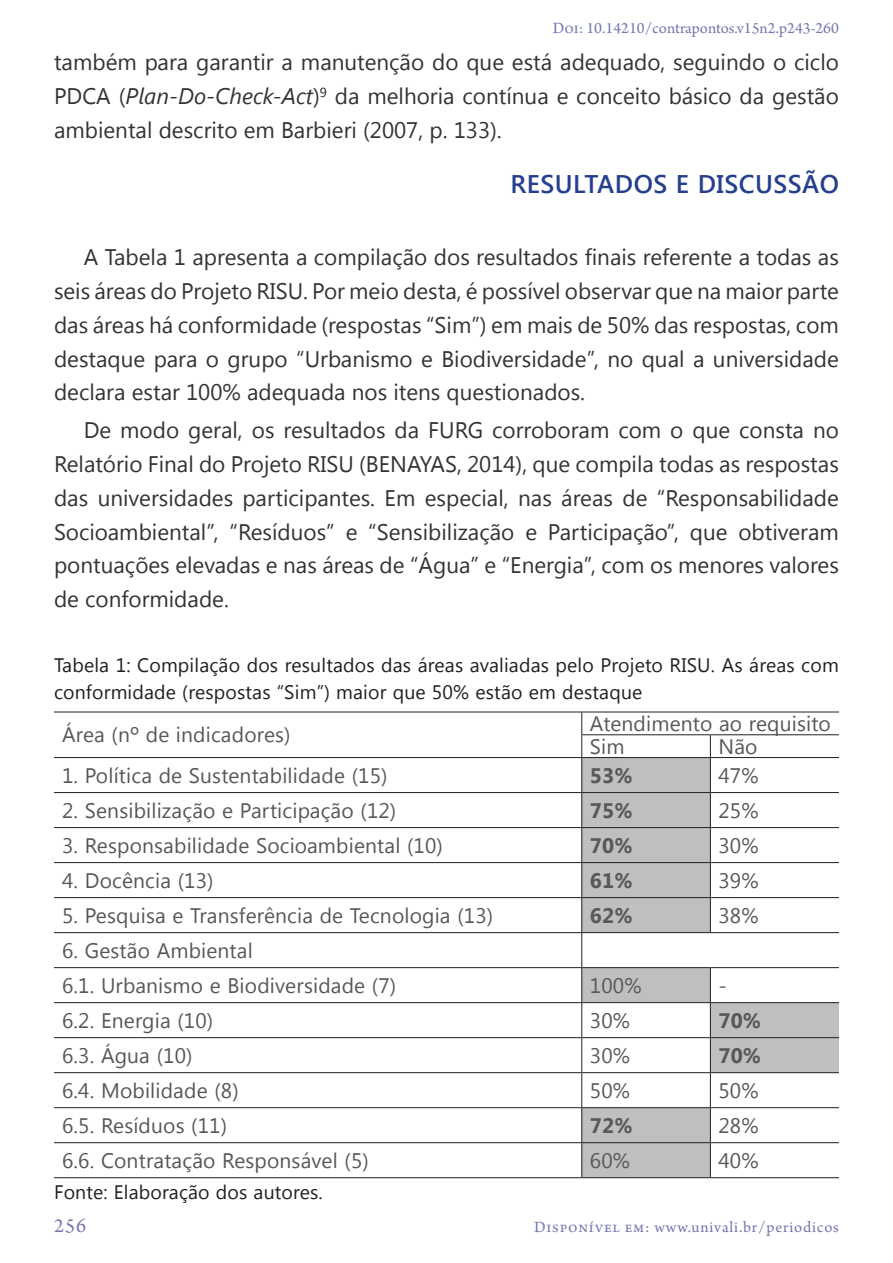
<style>
.page{position:relative;width:893px;height:1263px;background:#fff}
.page>*{position:absolute;margin:0;border:0;box-sizing:border-box;transform-origin:0 0}
.Subtítulos{font:600 25.5px "Segoe UI";letter-spacing:.02em;color:#253f8e}
.Texto{font:22.5px/33.8px "Segoe UI";color:#333;text-align:justify}
.Referências{font:21px "Segoe UI";letter-spacing:.01em;color:#57585a}
.Referências-2{font:700 21px "Segoe UI";letter-spacing:.01em;color:#57585a}
.t1{font:21px "Arno Pro";color:#7477b0}
.Legenda{font:19.5px/27px "Segoe UI";letter-spacing:.01em;color:#231f20}
.t2{font:16.5px "Arno Pro";color:#7477b0}
.t3{font:16.5px "Arno Pro";letter-spacing:.05em;color:#7477b0}
.s1{font-style:italic}
</style>
<div class="page">
<svg style="left:582px;top:758px;width:257px;height:419px"></svg>
<svg style="left:581px;top:713px;width:1px;height:44px"></svg>
<svg style="left:710px;top:735px;width:1px;height:22px"></svg>
<hr style="left:581px;top:758px;width:1px;height:34px;background:#231f20">
<hr style="left:710px;top:758px;width:1px;height:34px;background:#231f20">
<hr style="left:581px;top:793px;width:1px;height:34px;background:#231f20">
<hr style="left:710px;top:793px;width:1px;height:34px;background:#231f20">
<hr style="left:581px;top:828px;width:1px;height:34px;background:#231f20">
<hr style="left:710px;top:828px;width:1px;height:34px;background:#231f20">
<hr style="left:581px;top:863px;width:1px;height:34px;background:#231f20">
<hr style="left:710px;top:863px;width:1px;height:34px;background:#231f20">
<hr style="left:581px;top:898px;width:1px;height:34px;background:#231f20">
<hr style="left:710px;top:898px;width:1px;height:34px;background:#231f20">
<hr style="left:581px;top:933px;width:1px;height:34px;background:#231f20">
<hr style="left:581px;top:968px;width:1px;height:34px;background:#231f20">
<hr style="left:710px;top:968px;width:1px;height:34px;background:#231f20">
<hr style="left:581px;top:1003px;width:1px;height:34px;background:#231f20">
<hr style="left:710px;top:1003px;width:1px;height:34px;background:#231f20">
<hr style="left:581px;top:1038px;width:1px;height:34px;background:#231f20">
<hr style="left:710px;top:1038px;width:1px;height:34px;background:#231f20">
<hr style="left:581px;top:1073px;width:1px;height:34px;background:#231f20">
<hr style="left:710px;top:1073px;width:1px;height:34px;background:#231f20">
<hr style="left:581px;top:1108px;width:1px;height:34px;background:#231f20">
<hr style="left:710px;top:1108px;width:1px;height:34px;background:#231f20">
<hr style="left:54px;top:712px;width:528px;height:1px;background:#231f20">
<hr style="left:582px;top:712px;width:128px;height:1px;background:#231f20">
<hr style="left:710px;top:712px;width:129px;height:1px;background:#231f20">
<hr style="left:581px;top:734px;width:129px;height:1px;background:#231f20">
<hr style="left:710px;top:734px;width:129px;height:1px;background:#231f20">
<hr style="left:54px;top:757px;width:528px;height:1px;background:#231f20">
<hr style="left:582px;top:757px;width:128px;height:1px;background:#231f20">
<hr style="left:710px;top:757px;width:129px;height:1px;background:#231f20">
<hr style="left:54px;top:792px;width:528px;height:1px;background:#231f20">
<hr style="left:582px;top:792px;width:128px;height:1px;background:#231f20">
<hr style="left:710px;top:792px;width:129px;height:1px;background:#231f20">
<hr style="left:54px;top:827px;width:528px;height:1px;background:#231f20">
<hr style="left:582px;top:827px;width:128px;height:1px;background:#231f20">
<hr style="left:710px;top:827px;width:129px;height:1px;background:#231f20">
<hr style="left:54px;top:862px;width:528px;height:1px;background:#231f20">
<hr style="left:582px;top:862px;width:128px;height:1px;background:#231f20">
<hr style="left:710px;top:862px;width:129px;height:1px;background:#231f20">
<hr style="left:54px;top:897px;width:528px;height:1px;background:#231f20">
<hr style="left:582px;top:897px;width:128px;height:1px;background:#231f20">
<hr style="left:710px;top:897px;width:129px;height:1px;background:#231f20">
<hr style="left:54px;top:932px;width:528px;height:1px;background:#231f20">
<hr style="left:582px;top:932px;width:128px;height:1px;background:#231f20">
<hr style="left:710px;top:932px;width:129px;height:1px;background:#231f20">
<hr style="left:54px;top:967px;width:528px;height:1px;background:#231f20">
<hr style="left:582px;top:967px;width:128px;height:1px;background:#231f20">
<hr style="left:710px;top:967px;width:129px;height:1px;background:#231f20">
<hr style="left:54px;top:1002px;width:528px;height:1px;background:#231f20">
<hr style="left:582px;top:1002px;width:128px;height:1px;background:#231f20">
<hr style="left:710px;top:1002px;width:129px;height:1px;background:#231f20">
<hr style="left:54px;top:1037px;width:528px;height:1px;background:#231f20">
<hr style="left:582px;top:1037px;width:128px;height:1px;background:#231f20">
<hr style="left:710px;top:1037px;width:129px;height:1px;background:#231f20">
<hr style="left:54px;top:1072px;width:528px;height:1px;background:#231f20">
<hr style="left:582px;top:1072px;width:128px;height:1px;background:#231f20">
<hr style="left:710px;top:1072px;width:129px;height:1px;background:#231f20">
<hr style="left:54px;top:1107px;width:528px;height:1px;background:#231f20">
<hr style="left:582px;top:1107px;width:128px;height:1px;background:#231f20">
<hr style="left:710px;top:1107px;width:129px;height:1px;background:#231f20">
<hr style="left:54px;top:1142px;width:528px;height:1px;background:#231f20">
<hr style="left:582px;top:1142px;width:128px;height:1px;background:#231f20">
<hr style="left:710px;top:1142px;width:129px;height:1px;background:#231f20">
<hr style="left:54px;top:1177px;width:528px;height:1px;background:#231f20">
<hr style="left:582px;top:1177px;width:128px;height:1px;background:#231f20">
<hr style="left:710px;top:1177px;width:129px;height:1px;background:#231f20">
<hr style="left:581px;top:1143px;width:1px;height:34px;background:#231f20">
<hr style="left:710px;top:1143px;width:1px;height:34px;background:#231f20">
<p class="t2" style="left:553px;top:18px;width:288px">Doi: 10.14210/contrapontos.v15n2.p243-260</p>
<p class="Texto" style="left:54px;top:45px;width:786px">também para garantir a manutenção do que está adequado, seguindo o ciclo PDCA (<span class="s1">Plan-Do-Check-Act</span>)<sup>9</sup> da melhoria contínua e conceito básico da gestão ambiental descrito em Barbieri (2007, p. 133).</p>
<p class="Subtítulos" style="left:510px;top:167px;width:330px">RESULTADOS E DISCUSSÃO</p>
<p class="Texto" style="left:54px;top:240px;width:786px;text-indent:30px">A Tabela 1 apresenta a compilação dos resultados finais referente a todas as seis áreas do Projeto RISU. Por meio desta, é possível observar que na maior parte das áreas há conformidade (respostas “Sim”) em mais de 50% das respostas, com destaque para o grupo “Urbanismo e Biodiversidade”, no qual a universidade declara estar 100% adequada nos itens questionados.</p>
<p class="Texto" style="left:54px;top:413px;width:786px;text-indent:30px">De modo geral, os resultados da FURG corroboram com o que consta no Relatório Final do Projeto RISU (BENAYAS, 2014), que compila todas as respostas das universidades participantes. Em especial, nas áreas de “Responsabilidade Socioambiental”, “Resíduos” e “Sensibilização e Participação”, que obtiveram pontuações elevadas e nas áreas de “Água” e “Energia”, com os menores valores de conformidade.</p>
<p class="Legenda" style="left:54px;top:651px;width:786px">Tabela 1: Compilação dos resultados das áreas avaliadas pelo Projeto RISU. As áreas com conformidade (respostas “Sim”) maior que 50% estão em destaque</p>
<p class="Referências" style="left:62px;top:720px;width:230px">Área (nº de indicadores)</p>
<p class="Referências" style="left:590px;top:709px;width:242px">Atendimento ao requisito</p>
<p class="Referências" style="left:590px;top:732px;width:36px">Sim</p>
<p class="Referências" style="left:718px;top:732px;width:41px">Não</p>
<p class="Referências" style="left:62px;top:761px;width:327px">1. Política de Sustentabilidade (15)</p>
<p class="Referências-2" style="left:590px;top:760px;width:44px">53%</p>
<p class="Referências" style="left:718px;top:761px;width:42px">47%</p>
<p class="Referências" style="left:62px;top:796px;width:336px">2. Sensibilização e Participação (12)</p>
<p class="Referências-2" style="left:590px;top:795px;width:44px">75%</p>
<p class="Referências" style="left:718px;top:796px;width:42px">25%</p>
<p class="Referências" style="left:62px;top:831px;width:382px">3. Responsabilidade Socioambiental (10)</p>
<p class="Referências-2" style="left:590px;top:830px;width:44px">70%</p>
<p class="Referências" style="left:718px;top:831px;width:42px">30%</p>
<p class="Referências" style="left:62px;top:866px;width:153px">4. Docência (13)</p>
<p class="Referências-2" style="left:590px;top:865px;width:44px">61%</p>
<p class="Referências" style="left:718px;top:866px;width:42px">39%</p>
<p class="Referências" style="left:62px;top:901px;width:433px">5. Pesquisa e Transferência de Tecnologia (13)</p>
<p class="Referências-2" style="left:590px;top:900px;width:44px">62%</p>
<p class="Referências" style="left:718px;top:901px;width:42px">38%</p>
<p class="Referências" style="left:62px;top:936px;width:192px">6. Gestão Ambiental</p>
<p class="Referências" style="left:62px;top:971px;width:336px">6.1. Urbanismo e Biodiversidade (7)</p>
<p class="Referências" style="left:590px;top:971px;width:53px">100%</p>
<p class="Referências" style="left:718px;top:971px;width:10px">-</p>
<p class="Referências" style="left:62px;top:1006px;width:153px">6.2. Energia (10)</p>
<p class="Referências" style="left:590px;top:1006px;width:42px">30%</p>
<p class="Referências-2" style="left:718px;top:1005px;width:44px">70%</p>
<p class="Referências" style="left:62px;top:1041px;width:132px">6.3. Água (10)</p>
<p class="Referências" style="left:590px;top:1041px;width:42px">30%</p>
<p class="Referências-2" style="left:718px;top:1040px;width:44px">70%</p>
<p class="Referências" style="left:62px;top:1076px;width:178px">6.4. Mobilidade (8)</p>
<p class="Referências" style="left:590px;top:1076px;width:42px">50%</p>
<p class="Referências" style="left:718px;top:1076px;width:42px">50%</p>
<p class="Referências" style="left:62px;top:1111px;width:167px">6.5. Resíduos (11)</p>
<p class="Referências-2" style="left:590px;top:1110px;width:44px">72%</p>
<p class="Referências" style="left:718px;top:1111px;width:42px">28%</p>
<p class="Referências" style="left:62px;top:1146px;width:308px">6.6. Contratação Responsável (5)</p>
<p class="Referências" style="left:590px;top:1146px;width:42px">60%</p>
<p class="Referências" style="left:718px;top:1146px;width:42px">40%</p>
<p class="Legenda" style="left:54px;top:1178px;width:270px">Fonte: Elaboração dos autores.</p>
<p class="t1" style="left:54px;top:1213px;width:34px">256</p>
<p class="t3" style="left:534px;top:1217px;width:306px">Disponível em: www.univali.br/periodicos</p>
</div>
